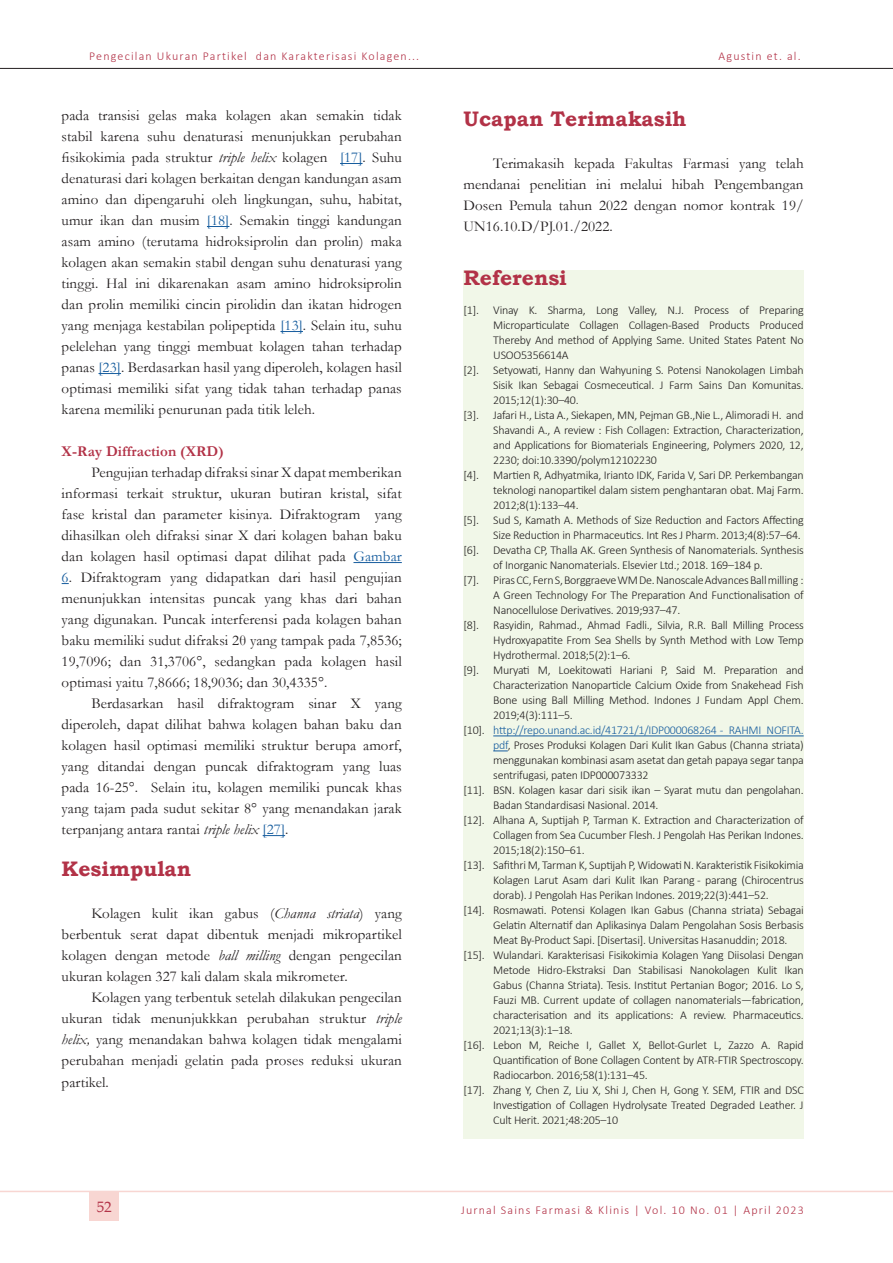
<style>
.page{position:relative;width:893px;height:1263px;background:#fff}
.page>*{position:absolute;margin:0;border:0;box-sizing:border-box;transform-origin:0 0}
.t1{font:700 21px "Bookman Old Style";color:#b23247}
.t2{font:15px/21px "Garamond";letter-spacing:.005em;color:#231f20;text-align:justify}
.t3{font:700 15px "Garamond";letter-spacing:.005em;color:#b23247}
.t4{font:15px "Book Antiqua";color:#b23247}
.t5{font:300 12px/15px "Calibri";letter-spacing:-.02em;color:#231f20;text-align:justify}
.t6{font:300 12px "Calibri";letter-spacing:.1em;color:#b23247}
.s1{font-style:italic}
.s2{color:#175d9e}
</style>
<div class="page">
<hr style="left:0;top:68px;width:893px;height:1px;background:#231f20">
<hr style="left:0;top:1191px;width:893px;height:1px;background:#f8d6d2">
<div style="left:89px;top:1191px;width:30px;height:30px;background:#f8d6d2"></div>
<svg style="left:340px;top:163px;width:23px;height:1px"></svg>
<svg style="left:207px;top:226px;width:22px;height:1px"></svg>
<svg style="left:280px;top:331px;width:23px;height:1px"></svg>
<svg style="left:99px;top:373px;width:22px;height:1px"></svg>
<hr style="left:353px;top:562px;width:49px;height:1px;background:#175d9e">
<svg style="left:263px;top:835px;width:22px;height:1px"></svg>
<div style="left:463px;top:270px;width:341px;height:868px;background:#f1f7e8"></div>
<hr style="left:493px;top:736px;width:311px;height:1px;background:#175d9e">
<svg style="left:493px;top:751px;width:15px;height:1px"></svg>
<p class="t6" style="left:89px;top:49px;width:331px">Pengecilan Ukuran Partikel dan Karakterisasi Kolagen...</p>
<p class="t6" style="left:718px;top:49px;width:84px">Agustin et. al.</p>
<p class="t2" style="left:62px;top:105px;width:342px">pada transisi gelas maka kolagen akan semakin tidak stabil karena suhu denaturasi menunjukkan perubahan fisikokimia pada struktur <span class="s1">triple helix</span> kolagen <span class="s2">[17]</span>. Suhu denaturasi dari kolagen berkaitan dengan kandungan asam amino dan dipengaruhi oleh lingkungan, suhu, habitat, umur ikan dan musim <span class="s2">[18]</span>. Semakin tinggi kandungan asam amino (terutama hidroksiprolin dan prolin) maka kolagen akan semakin stabil dengan suhu denaturasi yang tinggi. Hal ini dikarenakan asam amino hidroksiprolin dan prolin memiliki cincin pirolidin dan ikatan hidrogen yang menjaga kestabilan polipeptida <span class="s2">[13]</span>. Selain itu, suhu pelelehan yang tinggi membuat kolagen tahan terhadap panas <span class="s2">[23]</span>. Berdasarkan hasil yang diperoleh, kolagen hasil optimasi memiliki sifat yang tidak tahan terhadap panas karena memiliki penurunan pada titik leleh.</p>
<p class="t3" style="left:62px;top:441px;width:164px">X-Ray Diffraction (XRD)</p>
<p class="t2" style="left:62px;top:462px;width:342px;text-indent:30px">Pengujian terhadap difraksi sinar X dapat memberikan informasi terkait struktur, ukuran butiran kristal, sifat fase kristal dan parameter kisinya. Difraktogram yang dihasilkan oleh difraksi sinar X dari kolagen bahan baku dan kolagen hasil optimasi dapat dilihat pada <span class="s2">Gambar</span></p>
<p class="t2" style="left:62px;top:567px;width:342px"><span class="s2">6</span>. Difraktogram yang didapatkan dari hasil pengujian menunjukkan intensitas puncak yang khas dari bahan yang digunakan. Puncak interferensi pada kolagen bahan baku memiliki sudut difraksi 2θ yang tampak pada 7,8536; 19,7096; dan 31,3706°, sedangkan pada kolagen hasil optimasi yaitu 7,8666; 18,9036; dan 30,4335°.</p>
<p class="t2" style="left:62px;top:693px;width:342px;text-indent:30px">Berdasarkan hasil difraktogram sinar X yang diperoleh, dapat dilihat bahwa kolagen bahan baku dan kolagen hasil optimasi memiliki struktur berupa amorf, yang ditandai dengan puncak difraktogram yang luas pada 16-25°. Selain itu, kolagen memiliki puncak khas yang tajam pada sudut sekitar 8° yang menandakan jarak terpanjang antara rantai <span class="s1">triple helix</span> <span class="s2">[27]</span>.</p>
<p class="t1" style="left:62px;top:854px;width:131px">Kesimpulan</p>
<p class="t2" style="left:62px;top:903px;width:342px;text-indent:30px">Kolagen kulit ikan gabus (<span class="s1">Channa striata</span>) yang berbentuk serat dapat dibentuk menjadi mikropartikel kolagen dengan metode <span class="s1">ball milling</span> dengan pengecilan ukuran kolagen 327 kali dalam skala mikrometer.</p>
<p class="t2" style="left:62px;top:987px;width:342px;text-indent:30px">Kolagen yang terbentuk setelah dilakukan pengecilan ukuran tidak menunjukkkan perubahan struktur <span class="s1">triple helix,</span> yang menandakan bahwa kolagen tidak mengalami perubahan menjadi gelatin pada proses reduksi ukuran partikel.</p>
<p class="t1" style="left:463px;top:103px;width:225px">Ucapan Terimakasih</p>
<p class="t2" style="left:463px;top:152px;width:342px;text-indent:30px">Terimakasih kepada Fakultas Farmasi yang telah mendanai penelitian ini melalui hibah Pengembangan Dosen Pemula tahun 2022 dengan nomor kontrak 19/ UN16.10.D/PJ.01./2022.</p>
<p class="t1" style="left:463px;top:263px;width:105px">Referensi</p>
<p class="t5" style="left:493px;top:303px;width:312px;text-indent:-30px">[1]. Vinay K. Sharma, Long Valley, N.J. Process of Preparing Microparticulate Collagen Collagen-Based Products Produced Thereby And method of Applying Same. United States Patent No USOO5356614A</p>
<p class="t5" style="left:493px;top:363px;width:312px;text-indent:-30px">[2]. Setyowati, Hanny dan Wahyuning S. Potensi Nanokolagen Limbah Sisik Ikan Sebagai Cosmeceutical. J Farm Sains Dan Komunitas.<br>2015;12(1):30–40.</p>
<p class="t5" style="left:493px;top:408px;width:312px;text-indent:-30px">[3]. Jafari H., Lista A., Siekapen, MN, Pejman GB.,Nie L., Alimoradi H. and Shavandi A., A review : Fish Collagen: Extraction, Characterization, and Applications for Biomaterials Engineering, Polymers 2020, 12, 2230; doi:10.3390/polym12102230</p>
<p class="t5" style="left:493px;top:468px;width:312px;text-indent:-30px">[4]. Martien R, Adhyatmika, Irianto IDK, Farida V, Sari DP. Perkembangan teknologi nanopartikel dalam sistem penghantaran obat. Maj Farm.<br>2012;8(1):133–44.</p>
<p class="t5" style="left:463px;top:513px;width:342px;text-align:right">[5]. Sud S, Kamath A. Methods of Size Reduction and Factors Affecting<br>Size Reduction in Pharmaceutics. Int Res J Pharm. 2013;4(8):57–64.</p>
<p class="t5" style="left:493px;top:543px;width:312px;text-indent:-30px">[6]. Devatha CP, Thalla AK. Green Synthesis of Nanomaterials. Synthesis of Inorganic Nanomaterials. Elsevier Ltd.; 2018. 169–184 p.</p>
<p class="t5" style="left:493px;top:573px;width:312px;text-indent:-30px">[7]. Piras CC, Fern S, Borggraeve WM De. Nanoscale Advances Ball milling :<br>A Green Technology For The Preparation And Functionalisation of Nanocellulose Derivatives. 2019;937–47.</p>
<p class="t5" style="left:493px;top:618px;width:312px;text-indent:-30px">[8]. Rasyidin, Rahmad., Ahmad Fadli., Silvia, R.R. Ball Milling Process Hydroxyapatite From Sea Shells by Synth Method with Low Temp Hydrothermal. 2018;5(2):1–6.</p>
<p class="t5" style="left:493px;top:663px;width:312px;text-indent:-30px">[9]. Muryati M, Loekitowati Hariani P, Said M. Preparation and Characterization Nanoparticle Calcium Oxide from Snakehead Fish Bone using Ball Milling Method. Indones J Fundam Appl Chem.<br>2019;4(3):111–5.</p>
<p class="t5" style="left:493px;top:723px;width:312px;text-indent:-30px">[10]. <span class="s2">http://repo.unand.ac.id/41721/1/IDP000068264 - RAHMI NOFITA. pdf</span>, Proses Produksi Kolagen Dari Kulit Ikan Gabus (Channa striata) menggunakan kombinasi asam asetat dan getah papaya segar tanpa sentrifugasi, paten IDP000073332</p>
<p class="t5" style="left:493px;top:783px;width:312px;text-indent:-30px">[11]. BSN. Kolagen kasar dari sisik ikan – Syarat mutu dan pengolahan.<br>Badan Standardisasi Nasional. 2014.</p>
<p class="t5" style="left:493px;top:813px;width:312px;text-indent:-30px">[12]. Alhana A, Suptijah P, Tarman K. Extraction and Characterization of Collagen from Sea Cucumber Flesh. J Pengolah Has Perikan Indones.<br>2015;18(2):150–61.</p>
<p class="t5" style="left:493px;top:858px;width:312px;text-indent:-30px">[13]. Safithri M, Tarman K, Suptijah P, Widowati N. Karakteristik Fisikokimia Kolagen Larut Asam dari Kulit Ikan Parang - parang (Chirocentrus dorab). J Pengolah Has Perikan Indones. 2019;22(3):441–52.</p>
<p class="t5" style="left:493px;top:903px;width:312px;text-indent:-30px">[14]. Rosmawati. Potensi Kolagen Ikan Gabus (Channa striata) Sebagai Gelatin Alternatif dan Aplikasinya Dalam Pengolahan Sosis Berbasis Meat By-Product Sapi. [Disertasi]. Universitas Hasanuddin; 2018.</p>
<p class="t5" style="left:493px;top:948px;width:312px;text-indent:-30px">[15]. Wulandari. Karakterisasi Fisikokimia Kolagen Yang Diisolasi Dengan Metode Hidro-Ekstraksi Dan Stabilisasi Nanokolagen Kulit Ikan Gabus (Channa Striata). Tesis. Institut Pertanian Bogor; 2016. Lo S, Fauzi MB. Current update of collagen nanomaterials—fabrication, characterisation and its applications: A review. Pharmaceutics.<br>2021;13(3):1–18.</p>
<p class="t5" style="left:493px;top:1038px;width:312px;text-indent:-30px">[16]. Lebon M, Reiche I, Gallet X, Bellot-Gurlet L, Zazzo A. Rapid Quantification of Bone Collagen Content by ATR-FTIR Spectroscopy.<br>Radiocarbon. 2016;58(1):131–45.</p>
<p class="t5" style="left:493px;top:1083px;width:312px;text-indent:-30px">[17]. Zhang Y, Chen Z, Liu X, Shi J, Chen H, Gong Y. SEM, FTIR and DSC Investigation of Collagen Hydrolysate Treated Degraded Leather. J Cult Herit. 2021;48:205–10</p>
<p class="t4" style="left:97px;top:1196px;width:16px">52</p>
<p class="t6" style="left:461px;top:1202px;width:344px">Jurnal Sains Farmasi &amp; Klinis | Vol. 10 No. 01 | April 2023</p>
</div>
